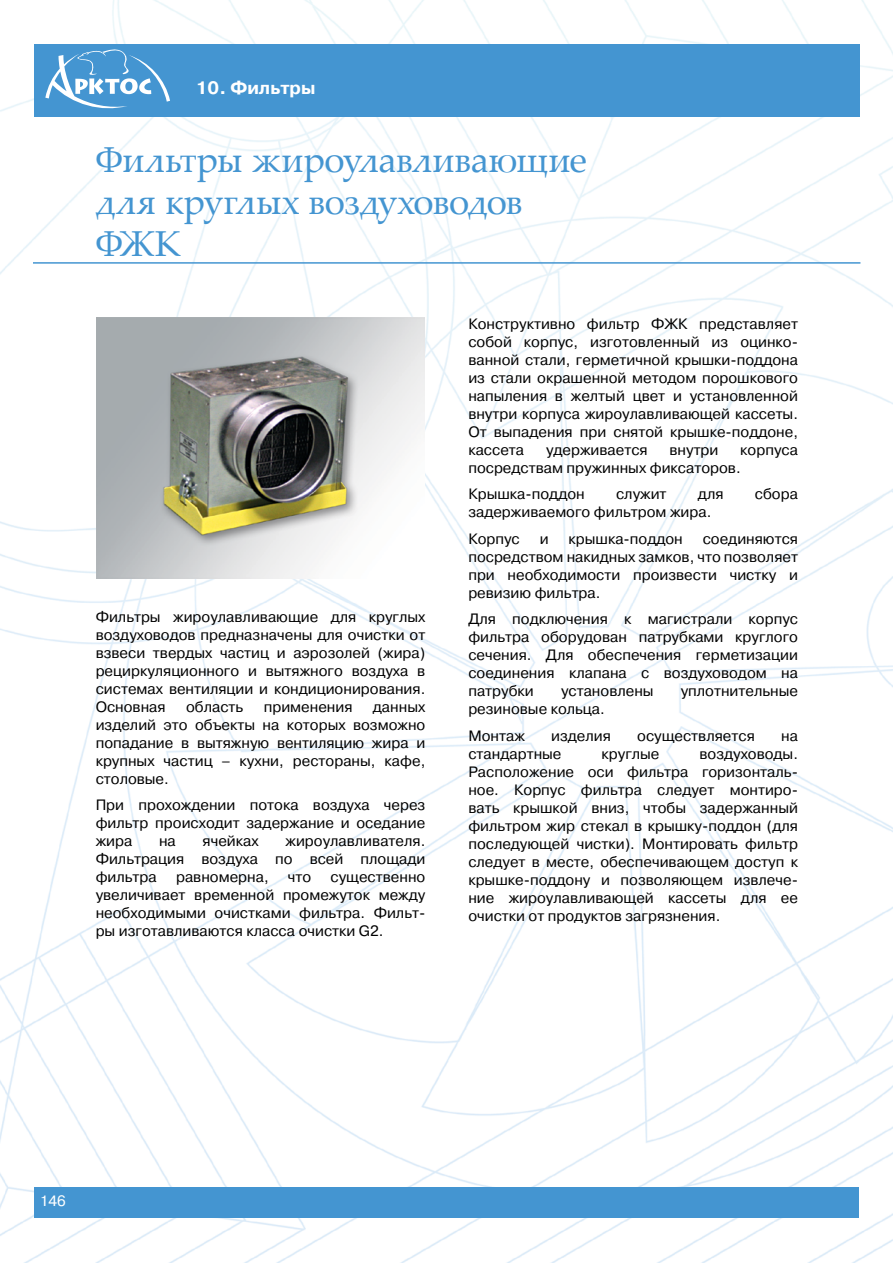
<style>
.page{position:relative;width:893px;height:1263px;background:#fff}
.page>*{position:absolute;margin:0;border:0;box-sizing:border-box;transform-origin:0 0}
.t1{font:36px/42.2px "Palatino Linotype";letter-spacing:-.02em;color:#4495d1}
.t2{font:700 18px "Pragmatica C";color:#fff}
.t3{font:15px/18px "Pragmatica C";color:#000;text-align:justify}
.t4{font:15px "Pragmatica C";color:#fff}
</style>
<div class="page">
<img style="left:0;top:0;width:893px;height:1263px">
<div style="left:34px;top:1187px;width:825px;height:30px;background:#4495d1"></div>
<div style="left:34px;top:45px;width:825px;height:72px;background:#4495d1"></div>
<svg style="left:45px;top:49px;width:125px;height:60px"></svg>
<hr style="left:33px;top:262px;width:827px;height:2px;background:#4495d1">
<img style="left:96px;top:317px;width:329px;height:261px">
<p class="t2" style="left:196px;top:77px;width:121px">10. Фильтры</p>
<h1 class="t1" style="left:96px;top:137px;width:493px">Фильтры жироулавливающие для круглых воздуховодов<br>ФЖК</h1>
<p class="t3" style="left:96px;top:608px;width:331px">Фильтры жироулавливающие для круглых воздуховодов предназначены для очистки от взвеси твердых частиц и аэрозолей (жира) рециркуляционного и вытяжного воздуха в системах вентиляции и кондиционирования.<br>Основная</p>
<p class="t3" style="left:186px;top:698px;width:59px">область</p>
<p class="t3" style="left:264px;top:698px;width:90px">применения</p>
<p class="t3" style="left:96px;top:698px;width:331px;text-indent:277px">данных изделий это объекты на которых возможно попадание в вытяжную вентиляцию жира и крупных частиц – кухни, рестораны, кафе, столовые.</p>
<p class="t3" style="left:96px;top:796px;width:331px">При прохождении потока воздуха через фильтр происходит задержание и оседание жира</p>
<p class="t3" style="left:159px;top:832px;width:18px">на</p>
<p class="t3" style="left:203px;top:832px;width:58px">ячейках</p>
<p class="t3" style="left:96px;top:832px;width:331px;text-indent:190px">жироулавливателя.<br>Фильтрация воздуха по всей площади фильтра</p>
<p class="t3" style="left:96px;top:868px;width:331px;text-indent:235px">существенно увеличивает временной промежуток между необходимыми очистками фильтра. Фильт&shy;ры изготавливаются класса очистки G2.</p>
<p class="t3" style="left:176px;top:868px;width:94px">равномерна,</p>
<p class="t3" style="left:288px;top:868px;width:25px">что</p>
<p class="t3" style="left:468px;top:315px;width:331px">Конструктивно фильтр ФЖК представляет собой корпус, изготовленный из оцинко&shy;ванной стали, герметичной крышки-поддона из стали окрашенной методом порошкового напыления в желтый цвет и установленной внутри корпуса жироулавливающей кассеты.<br>От выпадения при снятой крышке-поддоне, кассета</p>
<p class="t3" style="left:468px;top:441px;width:331px;text-indent:272px">корпуса посредствам пружинных фиксаторов.</p>
<p class="t3" style="left:468px;top:485px;width:118px">Крышка-поддон</p>
<p class="t3" style="left:616px;top:485px;width:52px">служит</p>
<p class="t3" style="left:698px;top:485px;width:27px">для</p>
<p class="t3" style="left:755px;top:485px;width:45px">сбора</p>
<p class="t3" style="left:468px;top:499px;width:245px;line-height:26.5px">задерживаемого фильтром жира.<br>Корпус</p>
<p class="t3" style="left:546px;top:441px;width:103px">удерживается</p>
<p class="t3" style="left:669px;top:441px;width:50px">внутри</p>
<p class="t3" style="left:468px;top:530px;width:331px;text-indent:234px">соединяются посредством накидных замков, что позволяет при необходимости произвести чистку и ревизию фильтра.</p>
<p class="t3" style="left:468px;top:610px;width:331px">Для подключения к магистрали корпус фильтра оборудован патрубками круглого сечения. Для обеспечения герметизации соединения клапана с воздуховодом на патрубки</p>
<p class="t3" style="left:540px;top:530px;width:10px">и</p>
<p class="t3" style="left:568px;top:530px;width:116px">крышка-поддон</p>
<p class="t3" style="left:561px;top:682px;width:94px">установлены</p>
<p class="t3" style="left:681px;top:682px;width:119px">уплотнительные</p>
<p class="t3" style="left:468px;top:696px;width:138px;line-height:26.5px">резиновые кольца.<br>Монтаж</p>
<p class="t3" style="left:551px;top:727px;width:61px">изделия</p>
<p class="t3" style="left:637px;top:727px;width:119px">осуществляется</p>
<p class="t3" style="left:781px;top:727px;width:18px">на</p>
<p class="t3" style="left:468px;top:745px;width:95px">стандартные</p>
<p class="t3" style="left:602px;top:745px;width:59px">круглые</p>
<p class="t3" style="left:468px;top:745px;width:331px;text-indent:231px">воздуховоды.<br>Расположение оси фильтра горизонталь&shy;ное. Корпус фильтра следует монтиро&shy;вать крышкой вниз, чтобы задержанный фильтром жир стекал в крышку-поддон (для последующей чистки). Монтировать фильтр следует в месте, обеспечивающем доступ к крышке-поддону и позволяющем извлече&shy;ние жироулавливающей кассеты для ее очистки от продуктов загрязнения.</p>
<p class="t4" style="left:40px;top:1192px;width:28px">146</p>
</div>
